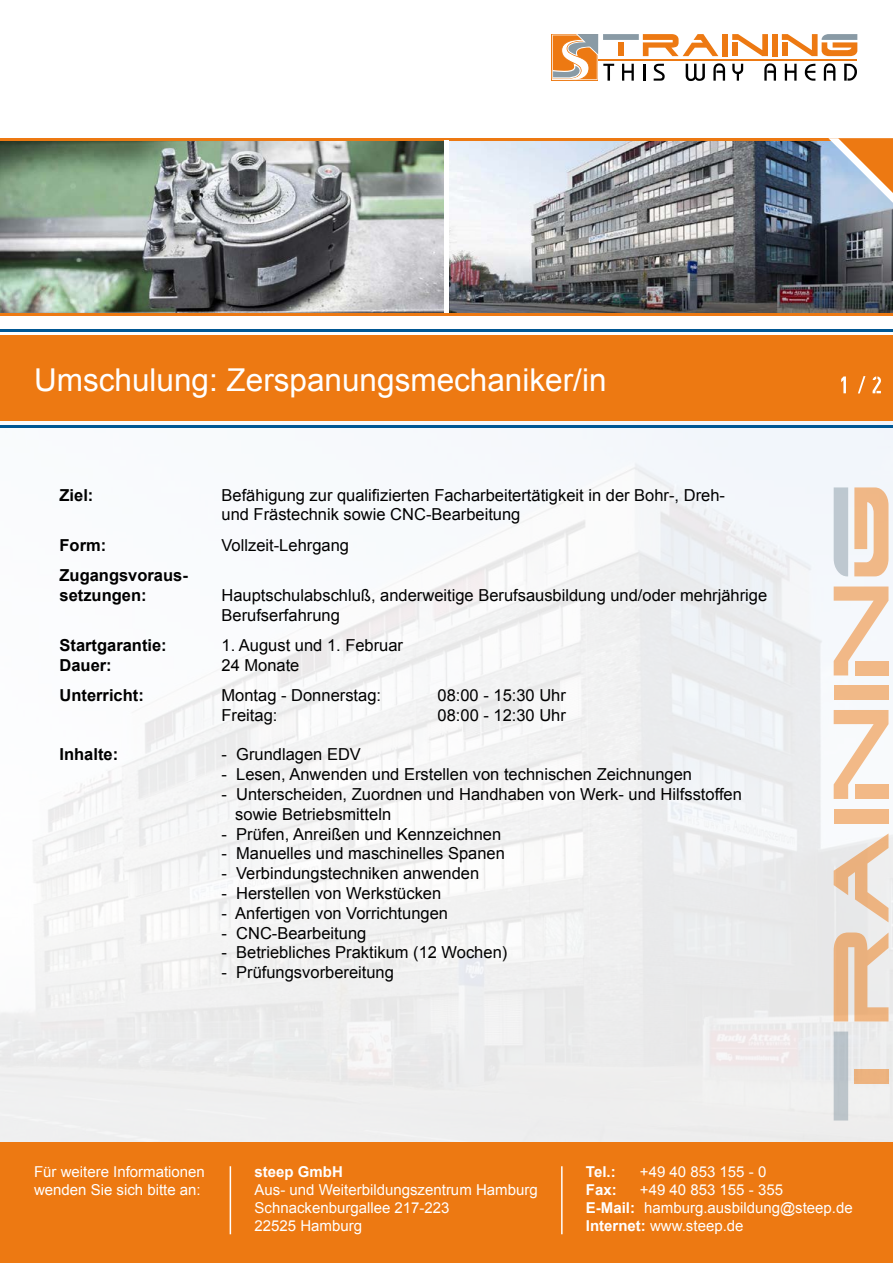
<style>
.page{position:relative;width:893px;height:1263px;background:#fff}
.page>*{position:absolute;margin:0;border:0;box-sizing:border-box;transform-origin:0 0}
.t1{font:31.5px "Arial";color:#fff}
.t2{font:16.5px/19.8px "Arial";color:#000}
.t3{font:700 16.5px/19.8px "Arial";color:#000}
.t4{font:15px/18px "Arial";color:#fff}
.t5{font:700 15px "Arial";color:#fff}
.s1{font-weight:700}
</style>
<div class="page">
<img style="left:0;top:421px;width:893px;height:721px">
<div style="left:0;top:1142px;width:893px;height:121px;background:#ed7912"></div>
<div style="left:0;top:336px;width:893px;height:85px;background:#ed7912"></div>
<hr style="left:0;top:330px;width:893px;height:2px;background:#005794">
<hr style="left:0;top:425px;width:893px;height:2px;background:#005794">
<svg style="left:841px;top:376px;width:40px;height:17px"></svg>
<img style="left:0;top:140px;width:893px;height:173px">
<hr style="left:0;top:138px;width:893px;height:2px;background:#ed7912">
<hr style="left:0;top:313px;width:893px;height:2px;background:#ed7912">
<svg style="left:828px;top:138px;width:65px;height:65px;background:#d2b49d"></svg>
<div style="left:444px;top:140px;width:5px;height:173px;background:#fff"></div>
<svg style="left:834px;top:1031px;width:14px;height:89px"></svg>
<svg style="left:834px;top:932px;width:54px;height:89px;background:#eac6a6"></svg>
<svg style="left:834px;top:833px;width:54px;height:89px;background:#ebd7c6"></svg>
<div style="left:834px;top:809px;width:54px;height:14px;background:#f2b987"></div>
<div style="left:834px;top:686px;width:54px;height:14px;background:#f1b987"></div>
<svg style="left:834px;top:487px;width:14px;height:89px"></svg>
<svg style="left:834px;top:710px;width:54px;height:89px"></svg>
<svg style="left:834px;top:586px;width:54px;height:89px"></svg>
<svg style="left:854px;top:487px;width:34px;height:89px"></svg>
<div style="left:854px;top:1069px;width:34px;height:14px;background:#edb37f"></div>
<hr style="left:594px;top:59px;width:263px;height:1px;background:#ed7912">
<div style="left:722px;top:34px;width:6px;height:22px;background:#ed7912"></div>
<div style="left:772px;top:34px;width:6px;height:22px;background:#ed7912"></div>
<svg style="left:732px;top:34px;width:36px;height:22px"></svg>
<svg style="left:551px;top:34px;width:174px;height:47px"></svg>
<svg style="left:732px;top:64px;width:11px;height:17px"></svg>
<svg style="left:764px;top:63px;width:12px;height:18px"></svg>
<svg style="left:785px;top:64px;width:12px;height:17px"></svg>
<svg style="left:805px;top:64px;width:10px;height:17px"></svg>
<svg style="left:824px;top:63px;width:11px;height:18px"></svg>
<svg style="left:844px;top:64px;width:13px;height:17px"></svg>
<svg style="left:782px;top:34px;width:75px;height:22px"></svg>
<div style="left:618px;top:42px;width:6px;height:14px;background:#ed7912"></div>
<hr style="left:230px;top:1166px;width:1px;height:68px;background:#fff">
<hr style="left:561px;top:1166px;width:2px;height:68px;background:#fff">
<h1 class="t1" style="left:34px;top:359px;width:574px">Umschulung: Zerspanungsmechaniker/in</h1>
<p class="t3" style="left:60px;top:485px;width:35px">Ziel:</p>
<p class="t2" style="left:222px;top:485px;width:505px">Befähigung zur qualifizierten Facharbeitertätigkeit in der Bohr-, Dreh&shy;und Frästechnik sowie CNC-Bearbeitung</p>
<p class="t3" style="left:60px;top:535px;width:48px">Form:</p>
<p class="t2" style="left:222px;top:535px;width:129px">Vollzeit-Lehrgang</p>
<p class="t3" style="left:60px;top:566px;width:130px">Zugangsvoraus&shy;setzungen:</p>
<p class="t2" style="left:222px;top:585px;width:547px">Hauptschulabschluß, anderweitige Berufsausbildung und/oder mehrjährige<br>Berufserfahrung</p>
<p class="t3" style="left:60px;top:636px;width:109px">Startgarantie:</p>
<p class="t2" style="left:222px;top:635px;width:183px">1. August und 1. Februar</p>
<p class="t3" style="left:60px;top:655px;width:54px">Dauer:</p>
<p class="t2" style="left:222px;top:655px;width:79px">24 Monate</p>
<p class="t3" style="left:60px;top:686px;width:86px">Unterricht:</p>
<p class="t2" style="left:222px;top:685px;width:161px">Montag - Donnerstag:</p>
<p class="t2" style="left:438px;top:685px;width:130px">08:00 - 15:30 Uhr</p>
<p class="t2" style="left:222px;top:705px;width:57px">Freitag:</p>
<p class="t2" style="left:438px;top:705px;width:130px">08:00 - 12:30 Uhr</p>
<p class="t3" style="left:60px;top:745px;width:60px">Inhalte:</p>
<p class="t2" style="left:222px;top:745px;width:141px">- Grundlagen EDV</p>
<p class="t2" style="left:222px;top:765px;width:472px">- Lesen, Anwenden und Erstellen von technischen Zeichnungen</p>
<p class="t2" style="left:235px;top:784px;width:508px;text-indent:-14px">- Unterscheiden, Zuordnen und Handhaben von Werk- und Hilfsstoffen sowie Betriebsmitteln</p>
<p class="t2" style="left:222px;top:824px;width:281px">- Prüfen, Anreißen und Kennzeichnen</p>
<p class="t2" style="left:222px;top:844px;width:285px">- Manuelles und maschinelles Spanen</p>
<p class="t2" style="left:222px;top:864px;width:259px">- Verbindungstechniken anwenden</p>
<p class="t2" style="left:222px;top:883px;width:221px">- Herstellen von Werkstücken</p>
<p class="t2" style="left:222px;top:903px;width:228px">- Anfertigen von Vorrichtungen</p>
<p class="t2" style="left:222px;top:923px;width:146px">- CNC-Bearbeitung</p>
<p class="t2" style="left:222px;top:943px;width:287px">- Betriebliches Praktikum (12 Wochen)</p>
<p class="t2" style="left:222px;top:963px;width:174px">- Prüfungsvorbereitung</p>
<p class="t4" style="left:34px;top:1163px;width:172px">Für weitere Informationen wenden Sie sich bitte an:</p>
<p class="t5" style="left:254px;top:1162px;width:90px">steep GmbH</p>
<p class="t4" style="left:254px;top:1181px;width:285px">Aus- und Weiterbildungszentrum Hamburg<br>Schnackenburgallee 217-223<br>22525 Hamburg</p>
<p class="t5" style="left:586px;top:1162px;width:31px">Tel.:</p>
<p class="t4" style="left:640px;top:1163px;width:128px">+49 40 853 155 - 0</p>
<p class="t5" style="left:586px;top:1180px;width:32px">Fax:</p>
<p class="t4" style="left:586px;top:1181px;width:268px;text-indent:54px">+49 40 853 155 - 355<br><span class="s1">E-Mail:</span> hamburg.ausbildung@steep.de<br><span class="s1">Internet:</span> www.steep.de</p>
</div>
